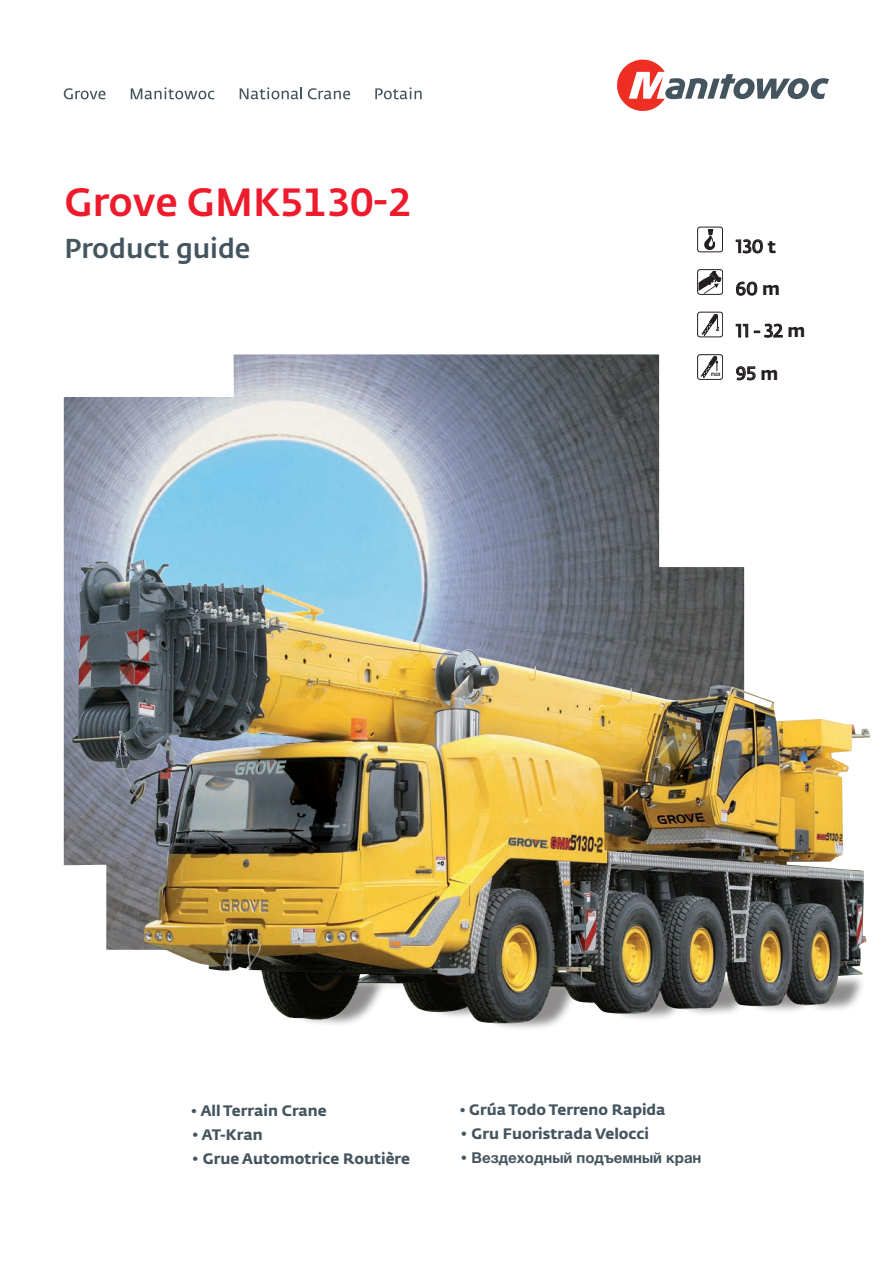
<style>
.page{position:relative;width:893px;height:1263px;background:#fff}
.page>*{position:absolute;margin:0;border:0;box-sizing:border-box;transform-origin:0 0}
.t1{font:500 39px "Fedra Sans Pro";color:#ee1b2c}
.t2{font:500 27px "Fedra Sans Pro";color:#45555f}
.t3{font:18px "Fedra Sans Normal SC";color:#231f20}
.t4{font:700 15px "Fedra Sans";color:#45555f}
.t5{font:700 15px "Helvetica Neue LTCYR";color:#45555f}
.s1{font-family:"Fedra Sans";font-weight:700}
.s2{font-family:"Times";font-weight:400}
.s3{font-family:"Fedra Sans"}
</style>
<div class="page">
<svg style="left:617px;top:60px;width:212px;height:51px"></svg>
<svg style="left:64px;top:88px;width:42px;height:11px"></svg>
<svg style="left:131px;top:87px;width:83px;height:12px"></svg>
<svg style="left:240px;top:87px;width:62px;height:12px"></svg>
<svg style="left:308px;top:88px;width:42px;height:11px"></svg>
<svg style="left:375px;top:87px;width:47px;height:12px"></svg>
<svg style="left:735px;top:323px;width:48px;height:15px"></svg>
<div style="left:697px;top:312px;width:26px;height:25px;border:1px solid #231f20;border-radius:3px"></div>
<svg style="left:700px;top:312px;width:19px;height:25px"></svg>
<svg style="left:735px;top:239px;width:28px;height:15px"></svg>
<div style="left:697px;top:227px;width:26px;height:25px;border:1px solid #231f20;border-radius:3px"></div>
<img style="left:705px;top:230px;width:10px;height:19px">
<svg style="left:722px;top:230px;width:1px;height:19px"></svg>
<svg style="left:744px;top:366px;width:12px;height:15px"></svg>
<div style="left:697px;top:269px;width:26px;height:26px;border:1px solid #231f20;border-radius:3px"></div>
<svg style="left:699px;top:270px;width:22px;height:24px"></svg>
<svg style="left:736px;top:281px;width:22px;height:15px"></svg>
<img style="left:64px;top:354px;width:680px;height:512px">
<div style="left:278px;top:973px;width:588px;height:58px;background:#231f20;opacity:.51"></div>
<img style="left:264px;top:982px;width:573px;height:42px">
<img style="left:72px;top:560px;width:799px;height:422px">
<h1 class="t1" style="left:65px;top:177px;width:348px">Grove GMK5130-2</h1>
<h2 class="t2" style="left:65px;top:231px;width:187px">Product guide</h2>
<p class="t3" style="left:736px;top:236px;width:42px">130 <span class="s1">t</span></p>
<p class="t3" style="left:735px;top:279px;width:46px">60 <span class="s1">m</span></p>
<p class="t3" style="left:736px;top:321px;width:71px">11 - 32 <span class="s1">m</span></p>
<p class="t3" style="left:736px;top:363px;width:44px">95 <span class="s1">m</span></p>
<p class="t4" style="left:191px;top:1101px;width:137px"><span class="s2">•</span> All Terrain Crane</p>
<p class="t4" style="left:191px;top:1125px;width:73px">• AT-Kran</p>
<p class="t4" style="left:191px;top:1149px;width:220px">• Grue Automotrice Routière</p>
<p class="t4" style="left:460px;top:1101px;width:207px"><span class="s2">•</span> Grúa Todo Terreno Rapida</p>
<p class="t4" style="left:460px;top:1125px;width:191px">• Gru Fuoristrada Velocci</p>
<p class="t5" style="left:460px;top:1149px;width:243px"><span class="s3">•</span> Вездеходный подъемный кран</p>
</div>
